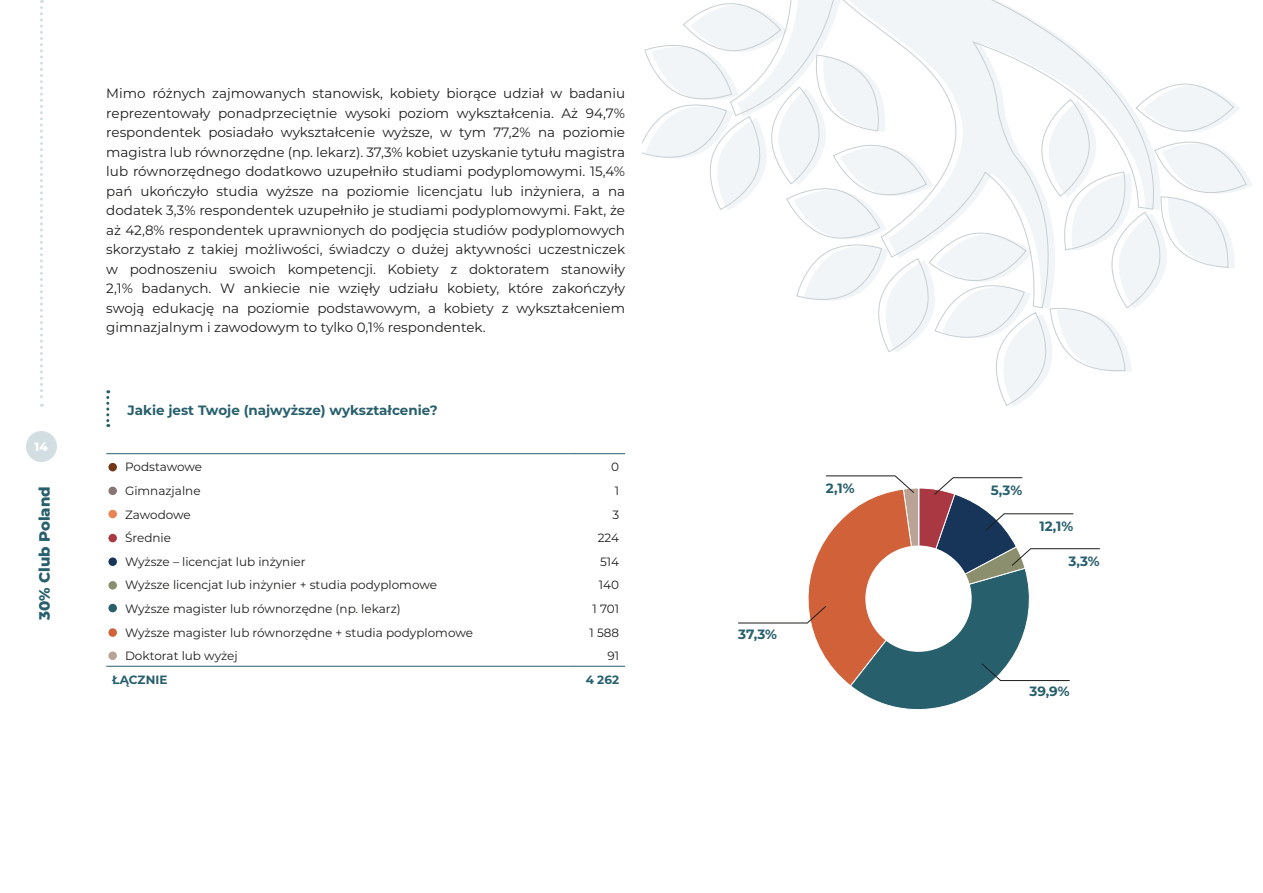
<style>
.page{position:relative;width:1263px;height:893px;background:#fff}
.page>*{position:absolute;margin:0;border:0;box-sizing:border-box;transform-origin:0 0}
.t1{font:800 15px "Montserrat";color:#275f6c}
.t2{font:13.5px/19.5px "Montserrat";color:#1d1d1b;text-align:justify}
.t3{font:700 13.5px "Montserrat";color:#275f6c}
.t4{font:12px "Montserrat";color:#1d1d1b}
.t5{font:700 12px "Montserrat";color:#275f6c}
.t6{font:800 12px "Montserrat";color:#fff}
</style>
<div class="page">
<svg style="left:642px;top:2px;width:610px;height:404px"></svg>
<svg style="left:106px;top:453px;width:13px;height:1px"></svg>
<hr style="left:119px;top:453px;width:449px;height:1px;background:#275f6c">
<hr style="left:568px;top:453px;width:57px;height:1px;background:#275f6c">
<hr style="left:568px;top:666px;width:57px;height:1px;background:#275f6c">
<svg style="left:106px;top:666px;width:13px;height:1px"></svg>
<hr style="left:119px;top:666px;width:449px;height:1px;background:#275f6c">
<div style="left:108px;top:463px;width:9px;height:8px;background:#733619;border-radius:50%"></div>
<div style="left:108px;top:487px;width:9px;height:8px;background:#887675;border-radius:50%"></div>
<div style="left:108px;top:510px;width:9px;height:8px;background:#ea8455;border-radius:50%"></div>
<div style="left:108px;top:534px;width:9px;height:8px;background:#a93843;border-radius:50%"></div>
<div style="left:108px;top:557px;width:9px;height:9px;background:#173559;border-radius:50%"></div>
<div style="left:108px;top:581px;width:9px;height:9px;background:#8c8f6d;border-radius:50%"></div>
<div style="left:108px;top:604px;width:9px;height:8px;background:#275f6c;border-radius:50%"></div>
<div style="left:108px;top:628px;width:9px;height:9px;background:#d16138;border-radius:50%"></div>
<div style="left:108px;top:651px;width:9px;height:9px;background:#baa394;border-radius:50%"></div>
<svg style="left:106px;top:390px;width:3px;height:37px"></svg>
<svg style="left:738px;top:475px;width:362px;height:235px"></svg>
<div style="left:26px;top:431px;width:31px;height:31px;background:#d2dee1;border-radius:50%"></div>
<svg style="left:40px;top:0;width:3px;height:407px"></svg>
<p class="t6" style="left:35px;top:438px;width:15px">14</p>
<p class="t1" style="left:33px;top:620px;width:136px;rotate:-90deg">30% Club Poland</p>
<p class="t2" style="left:106px;top:83px;width:520px">Mimo różnych zajmowanych stanowisk, kobiety biorące udział w badaniu reprezentowały ponadprzeciętnie wysoki poziom wykształcenia. Aż 94,7% respondentek posiadało wykształcenie wyższe, w tym 77,2% na poziomie magistra lub równorzędne (np. lekarz). 37,3% kobiet uzyskanie tytułu magistra lub równorzędnego dodatkowo uzupełniło studiami podyplomowymi. 15,4% pań ukończyło studia wyższe na poziomie licencjatu lub inżyniera, a na dodatek 3,3% respondentek uzupełniło je studiami podyplomowymi. Fakt, że aż 42,8% respondentek uprawnionych do podjęcia studiów podyplomowych skorzystało z takiej możliwości, świadczy o dużej aktywności uczestniczek w podnoszeniu swoich kompetencji. Kobiety z doktoratem stanowiły 2,1% badanych. W ankiecie nie wzięły udziału kobiety, które zakończyły swoją edukację na poziomie podstawowym, a kobiety z wykształceniem gimnazjalnym i zawodowym to tylko 0,1% respondentek.</p>
<p class="t3" style="left:128px;top:401px;width:312px">Jakie jest Twoje (najwyższe) wykształcenie?</p>
<p class="t4" style="left:125px;top:459px;width:79px">Podstawowe</p>
<p class="t4" style="left:611px;top:459px;width:9px">0</p>
<p class="t4" style="left:125px;top:482px;width:77px">Gimnazjalne</p>
<p class="t4" style="left:615px;top:482px;width:6px">1</p>
<p class="t4" style="left:125px;top:506px;width:67px">Zawodowe</p>
<p class="t4" style="left:612px;top:506px;width:8px">3</p>
<p class="t4" style="left:125px;top:530px;width:48px">Średnie</p>
<p class="t4" style="left:598px;top:530px;width:23px">224</p>
<p class="t4" style="left:125px;top:553px;width:182px">Wyższe – licencjat lub inżynier</p>
<p class="t4" style="left:600px;top:553px;width:21px">514</p>
<p class="t4" style="left:125px;top:577px;width:313px">Wyższe licencjat lub inżynier + studia podyplomowe</p>
<p class="t4" style="left:599px;top:577px;width:22px">140</p>
<p class="t4" style="left:125px;top:600px;width:277px">Wyższe magister lub równorzędne (np. lekarz)</p>
<p class="t4" style="left:592px;top:600px;width:28px">1 701</p>
<p class="t4" style="left:125px;top:624px;width:349px">Wyższe magister lub równorzędne + studia podyplomowe</p>
<p class="t4" style="left:589px;top:624px;width:31px">1 588</p>
<p class="t4" style="left:125px;top:648px;width:114px">Doktorat lub wyżej</p>
<p class="t4" style="left:607px;top:648px;width:13px">91</p>
<p class="t5" style="left:112px;top:671px;width:57px">ŁĄCZNIE</p>
<p class="t5" style="left:586px;top:671px;width:35px">4 262</p>
<p class="t3" style="left:826px;top:479px;width:30px">2,1%</p>
<p class="t3" style="left:738px;top:625px;width:40px">37,3%</p>
<p class="t3" style="left:991px;top:481px;width:33px">5,3%</p>
<p class="t3" style="left:1039px;top:517px;width:35px">12,1%</p>
<p class="t3" style="left:1068px;top:552px;width:33px">3,3%</p>
<p class="t3" style="left:1029px;top:681px;width:42px">39,9%</p>
</div>
